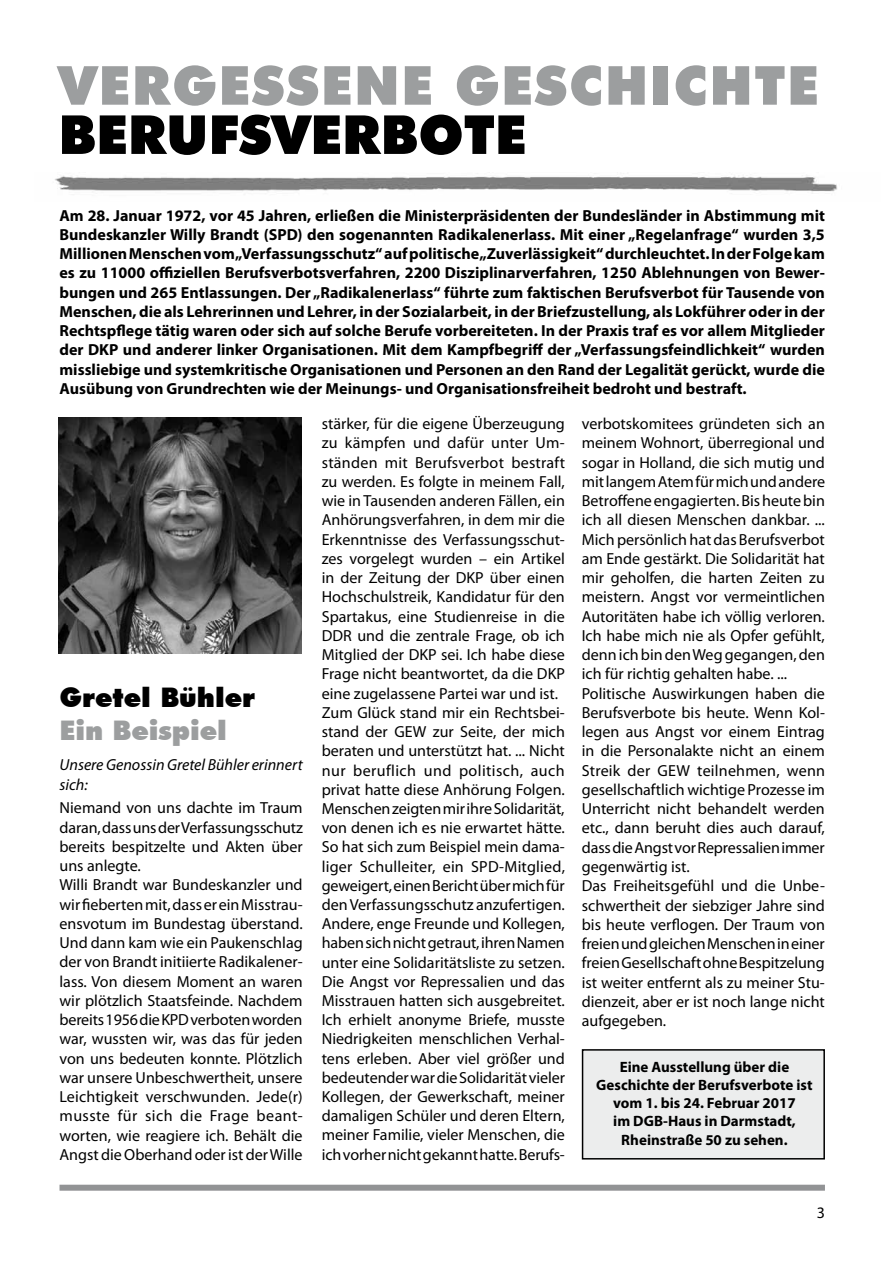
<style>
.page{position:relative;width:893px;height:1263px;background:#fff}
.page>*{position:absolute;margin:0;border:0;box-sizing:border-box;transform-origin:0 0}
.t1{font:900 53.85px "Futura BT";letter-spacing:.03em;color:#9c9e9f}
.t2{font:900 53.85px "Futura BT";color:#000}
.t3{font:900 27px "Futura BT";color:#000}
.t4{font:900 27px "Futura BT";color:#9c9e9f}
.t5{font:16.05px/19.2px "Myriad Pro";color:#000}
.t6{font:700 16.05px/19.2px "Myriad Pro";color:#000;text-align:justify}
.t7{font:italic 16.05px/19.2px "Myriad Pro";color:#000}
.t8{font:700 15px/18.3px "Myriad Pro";color:#000;text-align:center}
</style>
<div class="page">
<div style="left:583px;top:1050px;width:241px;height:109px;background:#eceded"></div>
<div style="left:582px;top:1049px;width:243px;height:110px;border:2px solid #000"></div>
<div style="left:60px;top:1185px;width:765px;height:6px;background:#929395"></div>
<img style="left:55px;top:175px;width:782px;height:19px">
<img style="left:58px;top:417px;width:244px;height:237px">
<h1 class="t1" style="left:58px;top:53px;width:762px">VERGESSENE GESCHICHTE</h1>
<h1 class="t2" style="left:58px;top:102px;width:470px">BERUFSVERBOTE</h1>
<p class="t6" style="left:60px;top:205px;width:767px">Am 28. Januar 1972, vor 45 Jahren, erließen die Ministerpräsidenten der Bundesländer in Abstimmung mit Bundeskanzler Willy Brandt (SPD) den sogenannten Radikalenerlass. Mit einer „Regelanfrage“ wurden 3,5<br>Millionen Menschen vom „Verfassungsschutz“ auf politische „Zuverlässigkeit“ durchleuchtet. In der Folge kam es zu 11000 offiziellen Berufsverbotsverfahren, 2200 Disziplinarverfahren, 1250 Ablehnungen von Bewer&shy;bungen und 265 Entlassungen. Der „Radikalenerlass“ führte zum faktischen Berufsverbot für Tausende von Menschen, die als Lehrerinnen und Lehrer, in der Sozialarbeit, in der Briefzustellung, als Lokführer oder in der Rechtspflege tätig waren oder sich auf solche Berufe vorbereiteten. In der Praxis traf es vor allem Mitglieder der DKP und anderer linker Organisationen. Mit dem Kampfbegriff der „Verfassungsfeindlichkeit“ wurden missliebige und systemkritische Organisationen und Personen an den Rand der Legalität gerückt, wurde die Ausübung von Grundrechten wie der Meinungs- und Organisationsfreiheit bedroht und bestraft.</p>
<h2 class="t3" style="left:60px;top:681px;width:197px">GRETEL BÜHLER</h2>
<h2 class="t4" style="left:60px;top:714px;width:169px">EIN BEISPIEL</h2>
<p class="t7" style="left:60px;top:755px;width:245px">Unsere Genossin Gretel Bühler erinnert sich:</p>
<p class="t5" style="left:60px;top:798px;width:245px">Niemand von uns dachte im Traum daran, dass uns der Verfassungsschutz bereits bespitzelte und Akten über uns anlegte.<br>Willi Brandt war Bundeskanzler und wir fieberten mit, dass er ein Misstrau&shy;ensvotum im Bundestag überstand.<br>Und dann kam wie ein Paukenschlag der von Brandt initiierte Radikalener&shy;lass. Von diesem Moment an waren wir plötzlich Staatsfeinde. Nachdem bereits 1956 die KPD verboten worden war, wussten wir, was das für jeden von uns bedeuten konnte. Plötzlich war unsere Unbeschwertheit, unsere Leichtigkeit verschwunden. Jede(r) musste für sich die Frage beant&shy;worten, wie reagiere ich. Behält die Angst die Oberhand oder ist der Wille</p>
<p class="t5" style="left:322px;top:414px;width:245px">stärker, für die eigene Überzeugung zu kämpfen und dafür unter Um&shy;ständen mit Berufsverbot bestraft zu werden. Es folgte in meinem Fall, wie in Tausenden anderen Fällen, ein Anhörungsverfahren, in dem mir die Erkenntnisse des Verfassungsschut&shy;zes vorgelegt wurden – ein Artikel in der Zeitung der DKP über einen Hochschulstreik, Kandidatur für den Spartakus, eine Studienreise in die DDR und die zentrale Frage, ob ich Mitglied der DKP sei. Ich habe diese Frage nicht beantwortet, da die DKP eine zugelassene Partei war und ist.<br>Zum Glück stand mir ein Rechtsbei&shy;stand der GEW zur Seite, der mich beraten und unterstützt hat. ... Nicht nur beruflich und politisch, auch privat hatte diese Anhörung Folgen.<br>Menschen zeigten mir ihre Solidarität, von denen ich es nie erwartet hätte.<br>So hat sich zum Beispiel mein dama&shy;liger Schulleiter, ein SPD-Mitglied, geweigert, einen Bericht über mich für den Verfassungsschutz anzufertigen.<br>Andere, enge Freunde und Kollegen, haben sich nicht getraut, ihren Namen unter eine Solidaritätsliste zu setzen.<br>Die Angst vor Repressalien und das Misstrauen hatten sich ausgebreitet.<br>Ich erhielt anonyme Briefe, musste Niedrigkeiten menschlichen Verhal&shy;tens erleben. Aber viel größer und bedeutender war die Solidarität vieler Kollegen, der Gewerkschaft, meiner damaligen Schüler und deren Eltern, meiner Familie, vieler Menschen, die ich vorher nicht gekannt hatte. Berufs-</p>
<p class="t5" style="left:582px;top:414px;width:245px">verbotskomitees gründeten sich an meinem Wohnort, überregional und sogar in Holland, die sich mutig und mit langem Atem für mich und andere Betroffene engagierten. Bis heute bin ich all diesen Menschen dankbar. ...<br>Mich persönlich hat das Berufsverbot am Ende gestärkt. Die Solidarität hat mir geholfen, die harten Zeiten zu meistern. Angst vor vermeintlichen Autoritäten habe ich völlig verloren.<br>Ich habe mich nie als Opfer gefühlt, denn ich bin den Weg gegangen, den ich für richtig gehalten habe. ...<br>Politische Auswirkungen haben die Berufsverbote bis heute. Wenn Kol&shy;legen aus Angst vor einem Eintrag in die Personalakte nicht an einem Streik der GEW teilnehmen, wenn gesellschaftlich wichtige Prozesse im Unterricht nicht behandelt werden etc., dann beruht dies auch darauf, dass die Angst vor Repressalien immer gegenwärtig ist.<br>Das Freiheitsgefühl und die Unbe&shy;schwertheit der siebziger Jahre sind bis heute verflogen. Der Traum von freien und gleichen Menschen in einer freien Gesellschaft ohne Bespitzelung ist weiter entfernt als zu meiner Stu&shy;dienzeit, aber er ist noch lange nicht aufgegeben.</p>
<p class="t8" style="left:596px;top:1057px;width:218px">Eine Ausstellung über die<br>Geschichte der Berufsverbote ist vom 1. bis 24. Februar 2017<br>im DGB-Haus in Darmstadt,<br>Rheinstraße 50 zu sehen.</p>
<p class="t5" style="left:817px;top:1203px;width:10px">3</p>
</div>
